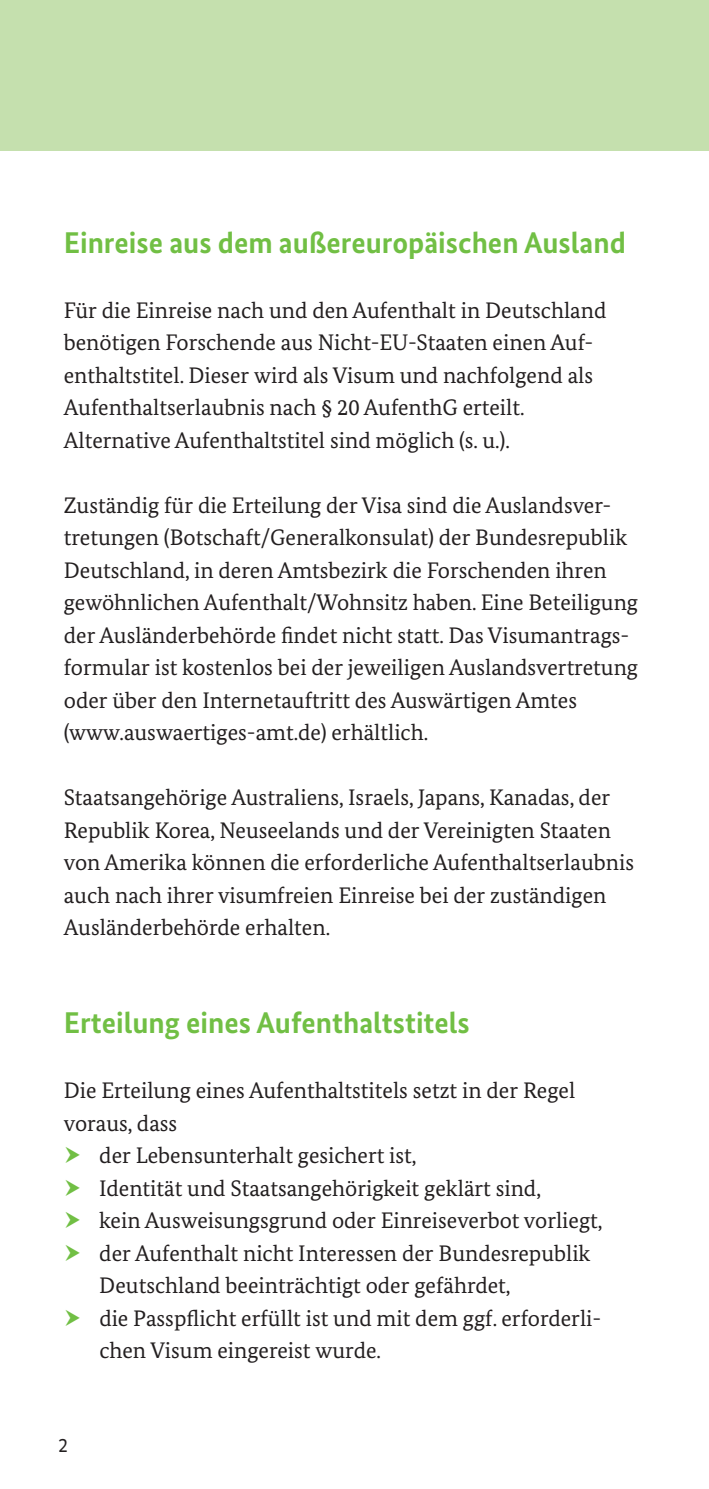
<style>
.page{position:relative;width:709px;height:1489px;background:#fff}
.page>*{position:absolute;margin:0;border:0;box-sizing:border-box;transform-origin:0 0}
.t1{font:700 30px "Bundes Sans";color:#71bf44}
.t2{font:22.5px/32.5px "Bundes Serif";color:#231f20}
.t3{font:20px "Bundes Sans Office T";color:#231f20}
</style>
<div class="page">
<div style="left:0;top:0;width:709px;height:150px;background:#c5e0ae"></div>
<h1 class="t1" style="left:64px;top:224px;width:563px">Einreise aus dem außereuropäischen Ausland</h1>
<p class="t2" style="left:64px;top:293px;width:544px">Für die Einreise nach und den Aufenthalt in Deutschland benötigen Forschende aus Nicht-EU-Staaten einen Auf&shy;enthaltstitel. Dieser wird als Visum und nachfolgend als Aufenthaltserlaubnis nach § 20 AufenthG erteilt.<br>Alternative Aufenthaltstitel sind möglich (s. u.).</p>
<p class="t2" style="left:64px;top:488px;width:576px">Zuständig für die Erteilung der Visa sind die Auslandsver&shy;tretungen (Botschaft/Generalkonsulat) der Bundesrepublik Deutschland, in deren Amtsbezirk die Forschenden ihren gewöhnlichen Aufenthalt/Wohnsitz haben. Eine Beteiligung der Ausländerbehörde findet nicht statt. Das Visumantrags&shy;formular ist kostenlos bei der jeweiligen Auslandsvertretung oder über den Internetauftritt des Auswärtigen Amtes (www.auswaertiges-amt.de) erhältlich.</p>
<p class="t2" style="left:64px;top:781px;width:572px">Staatsangehörige Australiens, Israels, Japans, Kanadas, der Republik Korea, Neuseelands und der Vereinigten Staaten von Amerika können die erforderliche Aufenthaltserlaubnis auch nach ihrer visumfreien Einreise bei der zuständigen Ausländerbehörde erhalten.</p>
<h1 class="t1" style="left:64px;top:1004px;width:407px">Erteilung eines Aufenthaltstitels</h1>
<p class="t2" style="left:64px;top:1073px;width:513px">Die Erteilung eines Aufenthaltstitels setzt in der Regel</p>
<p class="t2" style="left:64px;top:1106px;width:115px">voraus, dass</p>
<p class="t2" style="left:99px;top:1138px;width:319px">der Lebensunterhalt gesichert ist,</p>
<p class="t2" style="left:99px;top:1171px;width:443px">Identität und Staatsangehörigkeit geklärt sind,</p>
<p class="t2" style="left:99px;top:1203px;width:504px">kein Ausweisungsgrund oder Einreiseverbot vorliegt,</p>
<p class="t2" style="left:99px;top:1236px;width:493px">der Aufenthalt nicht Interessen der Bundesrepublik</p>
<p class="t2" style="left:99px;top:1268px;width:413px">Deutschland beeinträchtigt oder gefährdet,</p>
<p class="t2" style="left:99px;top:1301px;width:503px">die Passpflicht erfüllt ist und mit dem ggf. erforderli-</p>
<p class="t2" style="left:99px;top:1333px;width:283px">chen Visum eingereist wurde.</p>
<p class="t3" style="left:58px;top:1433px;width:11px">2</p>
</div>
